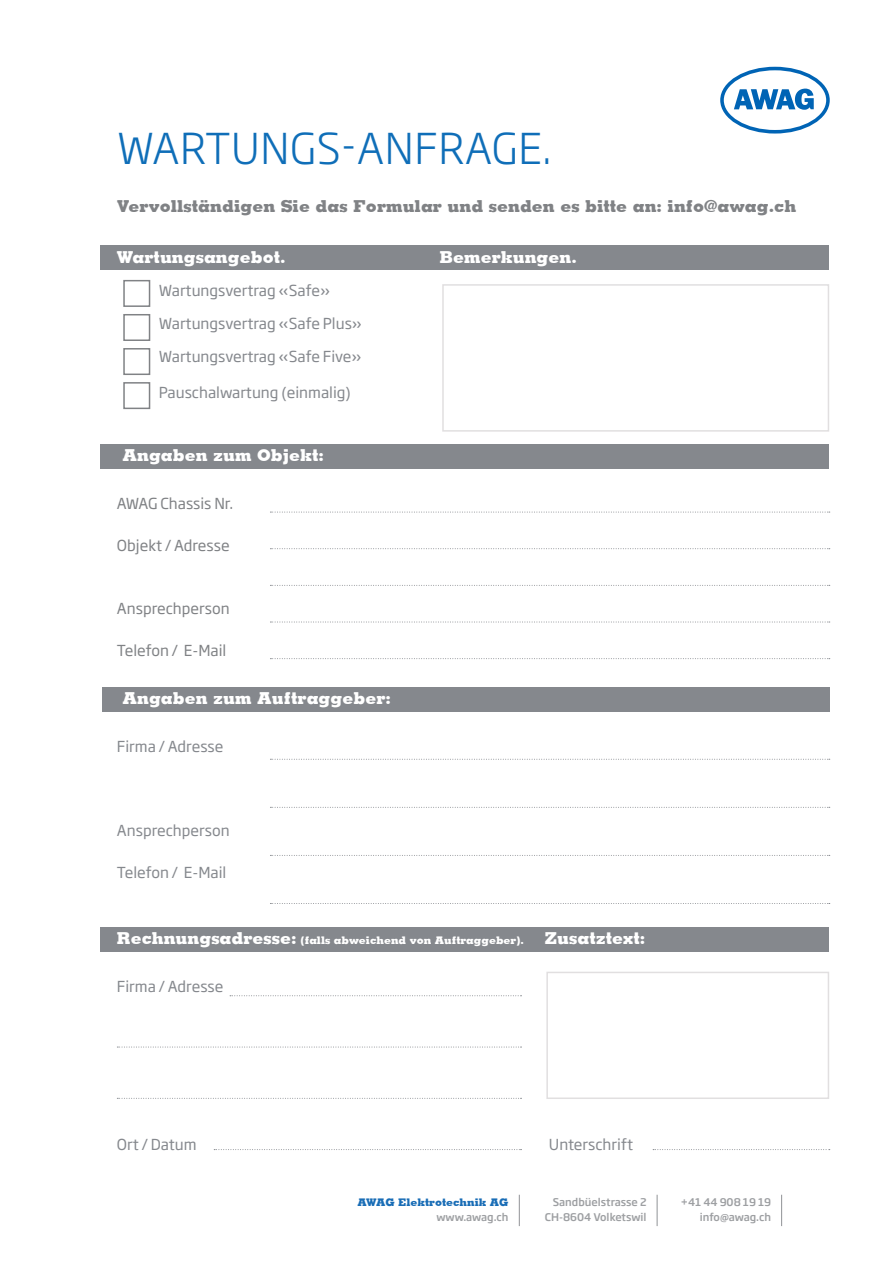
<style>
.page{position:relative;width:893px;height:1263px;background:#fff}
.page>*{position:absolute;margin:0;border:0;box-sizing:border-box;transform-origin:0 0}
.t1{font:300 42px "Soho Gothic Std";letter-spacing:.015em;color:#0f6eb8}
.t2{font:800 16.5px "Memphis";color:#fff}
.t3{font:800 16.5px "Memphis";color:#808285}
.t4{font:15px "Soho Gothic Std";color:#85888d}
.t5{font:15px "Soho Gothic Std";color:#808285}
.t6{font:500 10.5px "Soho Gothic Std";color:#9d9fa2}
.t7{font:800 10.5px "Memphis";color:#fff}
.t8{font:800 10.5px "Memphis";color:#196db6}
.s1{font-size:16.5px}
</style>
<div class="page">
<div style="left:720px;top:67px;width:110px;height:67px;border:4px solid #0064b5;border-radius:50%"></div>
<svg style="left:734px;top:89px;width:80px;height:21px"></svg>
<hr style="left:781px;top:1195px;width:1px;height:31px;background:#9d9fa2">
<hr style="left:657px;top:1195px;width:1px;height:31px;background:#9d9fa2">
<hr style="left:519px;top:1195px;width:1px;height:31px;background:#9d9fa2">
<div style="left:101px;top:246px;width:728px;height:24px;background:#85888d"></div>
<div style="left:100px;top:444px;width:729px;height:24px;background:#85888d"></div>
<div style="left:102px;top:688px;width:727px;height:24px;background:#85888d"></div>
<div style="left:101px;top:927px;width:728px;height:24px;background:#85888d"></div>
<div style="left:123px;top:280px;width:27px;height:27px;border:2px solid #808285"></div>
<div style="left:123px;top:314px;width:27px;height:27px;border:2px solid #808285"></div>
<div style="left:123px;top:348px;width:27px;height:27px;border:2px solid #808285"></div>
<div style="left:123px;top:382px;width:27px;height:27px;border:2px solid #808285"></div>
<div style="left:442px;top:284px;width:387px;height:148px;border:2px solid #e1dfe0"></div>
<div style="left:546px;top:972px;width:283px;height:127px;border:2px solid #e1dfe0"></div>
<svg style="left:270px;top:512px;width:560px;height:1px"></svg>
<svg style="left:270px;top:759px;width:560px;height:1px"></svg>
<svg style="left:230px;top:995px;width:291px;height:1px"></svg>
<svg style="left:270px;top:585px;width:560px;height:1px"></svg>
<svg style="left:270px;top:548px;width:560px;height:1px"></svg>
<svg style="left:270px;top:807px;width:560px;height:1px"></svg>
<svg style="left:117px;top:1047px;width:404px;height:1px"></svg>
<svg style="left:214px;top:1149px;width:307px;height:1px"></svg>
<svg style="left:653px;top:1149px;width:177px;height:1px"></svg>
<svg style="left:270px;top:658px;width:560px;height:1px"></svg>
<svg style="left:270px;top:903px;width:560px;height:1px"></svg>
<svg style="left:270px;top:622px;width:560px;height:1px"></svg>
<svg style="left:270px;top:855px;width:560px;height:1px"></svg>
<svg style="left:117px;top:1098px;width:404px;height:1px"></svg>
<h1 class="t1" style="left:117px;top:122px;width:436px">WARTUNGS-ANFRAGE.</h1>
<p class="t3" style="left:117px;top:195px;width:681px">Vervollständigen Sie das Formular und senden es bitte an: info@awag.ch</p>
<p class="t2" style="left:117px;top:246px;width:170px">Wartungsangebot.</p>
<p class="t2" style="left:439px;top:246px;width:139px">Bemerkungen.</p>
<p class="t4" style="left:159px;top:281px;width:173px">Wartungsvertrag «Safe»</p>
<p class="t4" style="left:159px;top:314px;width:205px">Wartungsvertrag «Safe Plus»</p>
<p class="t4" style="left:159px;top:347px;width:204px">Wartungsvertrag «Safe Five»</p>
<p class="t4" style="left:159px;top:383px;width:193px">Pauschalwartung (einmalig)</p>
<p class="t2" style="left:122px;top:444px;width:203px">Angaben zum Objekt:</p>
<p class="t5" style="left:117px;top:494px;width:118px">AWAG Chassis Nr.</p>
<p class="t5" style="left:117px;top:536px;width:114px">Objekt / Adresse</p>
<p class="t5" style="left:117px;top:599px;width:114px">Ansprechperson</p>
<p class="t5" style="left:117px;top:641px;width:111px">Telefon / E-Mail</p>
<p class="t2" style="left:122px;top:687px;width:270px">Angaben zum Auftraggeber:</p>
<p class="t4" style="left:117px;top:737px;width:108px">Firma / Adresse</p>
<p class="t4" style="left:117px;top:821px;width:114px">Ansprechperson</p>
<p class="t4" style="left:117px;top:863px;width:111px">Telefon / E-Mail</p>
<p class="t7" style="left:117px;top:933px;width:530px"><span class="s1">Rechnungsadresse:</span> (falls abweichend von Auftraggeber). <span class="s1">Zusatztext:</span></p>
<p class="t4" style="left:117px;top:977px;width:108px">Firma / Adresse</p>
<p class="t4" style="left:117px;top:1135px;width:81px">Ort / Datum</p>
<p class="t4" style="left:549px;top:1135px;width:86px">Unterschrift</p>
<p class="t8" style="left:357px;top:1195px;width:153px">AWAG Elektrotechnik AG</p>
<p class="t6" style="left:553px;top:1195px;width:95px">Sandbüelstrasse 2</p>
<p class="t6" style="left:681px;top:1195px;width:92px">+41 44 908 19 19</p>
<p class="t6" style="left:436px;top:1210px;width:74px">www.awag.ch</p>
<p class="t6" style="left:545px;top:1210px;width:103px">CH-8604 Volketswil</p>
<p class="t6" style="left:700px;top:1210px;width:73px">info@awag.ch</p>
</div>
